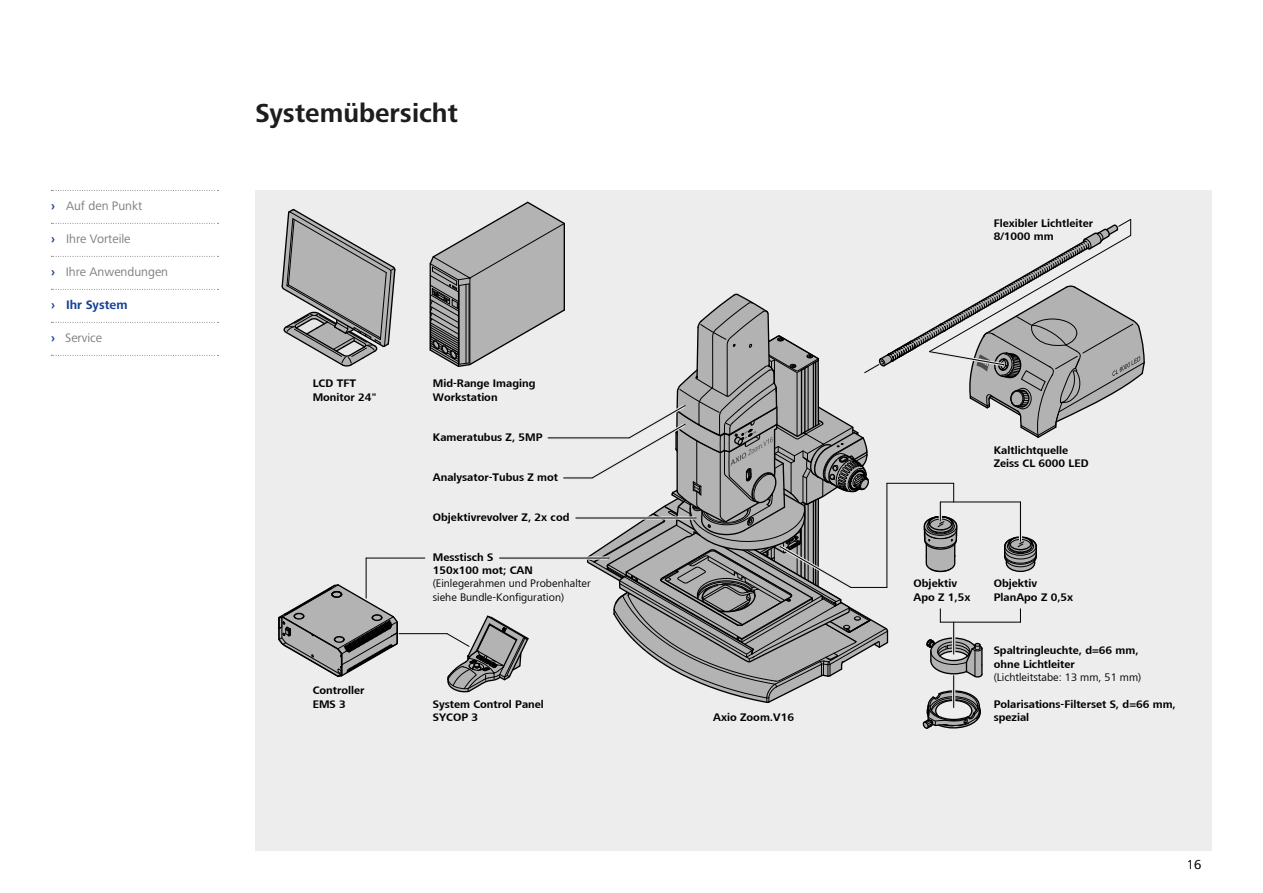
<style>
.page{position:relative;width:1263px;height:893px;background:#fff}
.page>*{position:absolute;margin:0;border:0;box-sizing:border-box;transform-origin:0 0}
.t1{font:700 27px "Zeiss Frutiger Next Pro";color:#1d1d1b}
.t2{font:300 13.5px "Zeiss Frutiger Next Pro";color:#1d1d1b}
.t3{font:12.75px "Zeiss Frutiger Next Pro";color:#7c7b7b}
.t4{font:700 12.75px "Zeiss Frutiger Next Pro";color:#164194}
.t5{font:700 11.25px/13.4px "LT Frutiger Next";color:#000}
.t6{font:11.25px/13.4px "LT Frutiger Next";color:#000}
.s1{font-weight:700;color:#164194}
</style>
<div class="page">
<div style="left:255px;top:190px;width:957px;height:660px;background:#ededed"></div>
<svg style="left:278px;top:583px;width:121px;height:94px"></svg>
<svg style="left:281px;top:208px;width:115px;height:159px"></svg>
<hr style="left:366px;top:558px;width:59px;height:1px;background:#000">
<hr style="left:366px;top:558px;width:1px;height:40px;background:#000">
<hr style="left:399px;top:633px;width:48px;height:1px;background:#000">
<svg style="left:428px;top:201px;width:717px;height:528px"></svg>
<svg style="left:51px;top:190px;width:168px;height:1px"></svg>
<svg style="left:51px;top:223px;width:168px;height:1px"></svg>
<svg style="left:51px;top:256px;width:168px;height:1px"></svg>
<svg style="left:51px;top:289px;width:168px;height:1px"></svg>
<svg style="left:51px;top:322px;width:168px;height:1px"></svg>
<svg style="left:51px;top:355px;width:168px;height:1px"></svg>
<p class="t3" style="left:51px;top:199px;width:93px"><span class="s1">›</span> Auf den Punkt</p>
<p class="t3" style="left:51px;top:232px;width:81px"><span class="s1">›</span> Ihre Vorteile</p>
<p class="t3" style="left:51px;top:265px;width:119px"><span class="s1">›</span> Ihre Anwendungen</p>
<p class="t4" style="left:51px;top:298px;width:78px">› Ihr System</p>
<p class="t3" style="left:51px;top:331px;width:53px"><span class="s1">›</span> Service</p>
<h1 class="t1" style="left:255px;top:97px;width:204px">Systemübersicht</h1>
<p class="t5" style="left:313px;top:377px;width:66px">LCD TFT<br>Monitor 24"</p>
<p class="t5" style="left:433px;top:377px;width:104px">Mid-Range Imaging<br>Workstation</p>
<p class="t5" style="left:433px;top:430px;width:111px">Kameratubus Z, 5MP</p>
<p class="t5" style="left:433px;top:470px;width:127px">Analysator-Tubus Z mot</p>
<p class="t5" style="left:433px;top:510px;width:138px">Objektivrevolver Z, 2x cod</p>
<p class="t5" style="left:313px;top:684px;width:53px">Controller<br>EMS 3</p>
<p class="t5" style="left:433px;top:550px;width:101px">Messtisch S<br>150x100 mot; CAN</p>
<p class="t6" style="left:433px;top:577px;width:159px">(Einlegerahmen und Probenhalter siehe Bundle-Konfiguration)</p>
<p class="t5" style="left:433px;top:697px;width:112px">System Control Panel<br>SYCOP 3</p>
<p class="t5" style="left:713px;top:710px;width:82px">Axio Zoom.V16</p>
<p class="t5" style="left:994px;top:216px;width:101px">Flexibler Lichtleiter<br>8/1000 mm</p>
<p class="t5" style="left:994px;top:443px;width:96px">Kaltlichtquelle<br>Zeiss CL 6000 LED</p>
<p class="t5" style="left:914px;top:577px;width:58px">Objektiv<br>Apo Z 1,5x</p>
<p class="t5" style="left:994px;top:577px;width:81px">Objektiv<br>PlanApo Z 0,5x</p>
<p class="t5" style="left:994px;top:644px;width:146px">Spaltringleuchte, d=66 mm, ohne Lichtleiter</p>
<p class="t6" style="left:994px;top:671px;width:149px">(Lichtleitstabe: 13 mm, 51 mm)</p>
<p class="t5" style="left:994px;top:697px;width:184px">Polarisations-Filterset S, d=66 mm, spezial</p>
<p class="t2" style="left:1187px;top:856px;width:16px">16</p>
</div>
